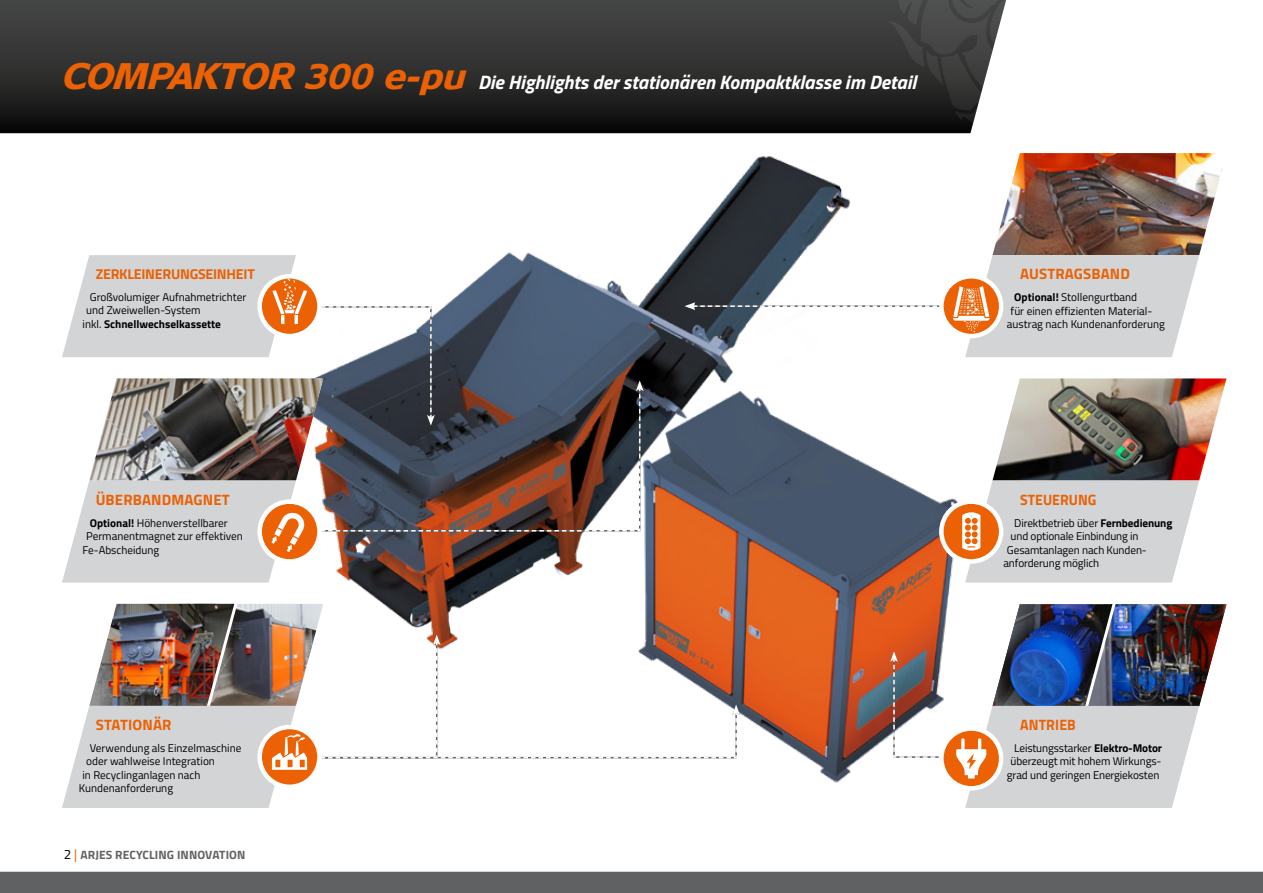
<style>
.page{position:relative;width:1263px;height:893px;background:#fff}
.page>*{position:absolute;margin:0;border:0;box-sizing:border-box;transform-origin:0 0}
.t1{font:italic 700 19.5px "Titillium";color:#fff}
.t2{font:700 15px "Titillium";letter-spacing:.01em;color:#eb6104}
.t3{font:700 15px "Titillium";letter-spacing:.01em;color:#eb6104;scale:.94 1}
.t4{font:700 14.25px "Titillium";letter-spacing:-.02em;color:#eb6104}
.t5{font:700 12px "Titillium";letter-spacing:.01em;color:#5f6162}
.t6{font:11.25px/13.5px "Titillium";color:#000;text-align:right}
.t7{font:700 11.25px "Titillium";color:#000}
.s1{font-family:"Palo Alto";font-weight:400;font-size:36px;color:#eb6104}
.s2{font-weight:400}
.s3{font-weight:700}
.s4{font-weight:400;font-size:13.5px;color:#000}
.s5{font-weight:400;font-size:13.5px;color:#eb6104}
</style>
<div class="page">
<div style="left:0;top:872px;width:1263px;height:21px;background:#5f6162"></div>
<img style="left:355px;top:156px;width:603px;height:627px">
<img style="left:992px;top:153px;width:230px;height:102px">
<img style="left:992px;top:378px;width:234px;height:102px">
<svg style="left:0;top:0;width:973px;height:133px;background:#2b2c2b"></svg>
<svg style="left:889px;top:0;width:117px;height:124px;background:#515151"></svg>
<svg style="left:62px;top:599px;width:678px;height:209px"></svg>
<svg style="left:62px;top:255px;width:581px;height:328px"></svg>
<img style="left:890px;top:599px;width:336px;height:209px">
<svg style="left:941px;top:502px;width:60px;height:59px"></svg>
<div style="left:939px;top:499px;width:64px;height:65px;border:4px solid #fff;border-radius:50%"></div>
<svg style="left:962px;top:480px;width:237px;height:103px;background:#d8d2ce"></svg>
<svg style="left:685px;top:255px;width:514px;height:102px"></svg>
<h1 class="t1" style="left:64px;top:67px;width:854px"><span class="s1">COMPAKTOR 300 e-pu</span> Die Highlights der stationären Kompaktklasse im Detail</h1>
<p class="t4" style="left:96px;top:263px;width:160px">ZERKLEINERUNGSEINHEIT</p>
<p class="t6" style="left:90px;top:289px;width:158px">Großvolumiger Aufnahmetrichter</p>
<p class="t6" style="left:86px;top:303px;width:116px">und Zweiwellen-System</p>
<p class="t7" style="left:83px;top:315px;width:140px"><span class="s2">inkl.</span> Schnellwechselkassette</p>
<h2 class="t2" style="left:96px;top:488px;width:136px">ÜBERBANDMAGNET</h2>
<p class="t6" style="left:90px;top:515px;width:140px"><span class="s3">Optional!</span> Höhenverstellbarer</p>
<p class="t6" style="left:86px;top:529px;width:158px">Permanentmagnet zur effektiven</p>
<p class="t6" style="left:82px;top:542px;width:78px">Fe-Abscheidung</p>
<h2 class="t2" style="left:96px;top:713px;width:77px">STATIONÄR</h2>
<p class="t6" style="left:90px;top:741px;width:153px">Verwendung als Einzelmaschine</p>
<p class="t6" style="left:86px;top:754px;width:130px">oder wahlweise Integration</p>
<p class="t6" style="left:82px;top:768px;width:120px">in Recyclinganlagen nach</p>
<p class="t6" style="left:79px;top:781px;width:96px">Kundenanforderung</p>
<p class="t5" style="left:64px;top:846px;width:183px"><span class="s4">2</span> <span class="s5">|</span> ARJES RECYCLING INNOVATION</p>
<h2 class="t2" style="left:1020px;top:262px;width:111px">AUSTRAGSBAND</h2>
<p class="t6" style="left:1014px;top:290px;width:125px"><span class="s3">Optional!</span> Stollengurtband</p>
<p class="t6" style="left:1010px;top:303px;width:143px">für einen effizienten Material-</p>
<p class="t6" style="left:1007px;top:317px;width:159px">austrag nach Kundenanforderung</p>
<h2 class="t3" style="left:1020px;top:488px;width:83px">STEUERUNG</h2>
<p class="t6" style="left:1014px;top:515px;width:160px">Direktbetrieb über <span class="s3">Fernbedienung</span></p>
<p class="t6" style="left:1010px;top:529px;width:130px">und optionale Einbindung in</p>
<p class="t6" style="left:1007px;top:542px;width:141px">Gesamtanlagen nach Kunden-</p>
<p class="t6" style="left:1003px;top:556px;width:97px">anforderung möglich</p>
<h2 class="t3" style="left:1020px;top:713px;width:61px">ANTRIEB</h2>
<p class="t6" style="left:1007px;top:741px;width:157px">Leistungsstarker <span class="s3">Elektro-Motor </span>überzeugt mit hohem Wirkungs&shy;grad und geringen Energiekosten</p>
</div>
